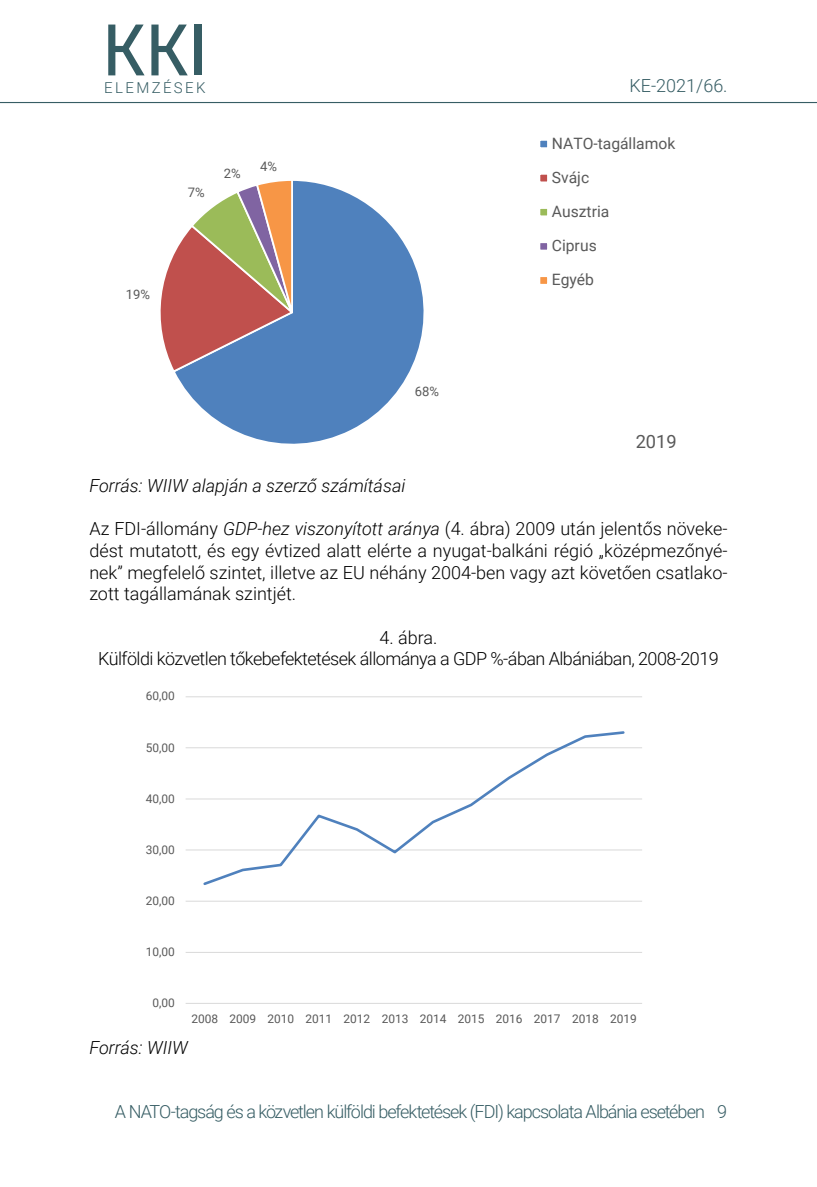
<style>
.page{position:relative;width:817px;height:1187px;background:#fff}
.page>*{position:absolute;margin:0;border:0;box-sizing:border-box;transform-origin:0 0}
.t1{font:72px "Museo Sans 500";color:#365d64}
.t2{font:18.3px "Roboto";color:#595959}
.t3{font:300 18px/21.6px "Roboto";letter-spacing:-.03em;color:#000;text-align:justify}
.t4{font:300 18px "Roboto";letter-spacing:-.06em;color:#365d64}
.t5{font:italic 300 18px "Roboto";color:#000}
.t6{font:15.6px/34px "Roboto";color:#595959}
.t7{font:300 15px "Roboto";letter-spacing:.16em;color:#365d64}
.t8{font:13.05px "Roboto";color:#595959}
.t9{font:11.85px "Roboto";color:#595959}
.s1{font-style:italic}
</style>
<div class="page">
<hr style="left:0;top:102px;width:816px;height:1px;background:#365d64">
<svg style="left:176px;top:180px;width:248px;height:264px;fill:#4f81bd"></svg>
<svg style="left:160px;top:180px;width:134px;height:194px"></svg>
<div style="left:410px;top:381px;width:32px;height:19px;background:#fff"></div>
<div style="left:184px;top:182px;width:24px;height:20px;background:#fff"></div>
<div style="left:220px;top:163px;width:24px;height:20px;background:#fff"></div>
<div style="left:539px;top:140px;width:9px;height:8px;background:#4f81bd"></div>
<div style="left:538px;top:139px;width:11px;height:10px;border:2px solid #fff"></div>
<div style="left:539px;top:174px;width:9px;height:8px;background:#c0504d"></div>
<div style="left:538px;top:173px;width:11px;height:10px;border:2px solid #fff"></div>
<div style="left:539px;top:208px;width:9px;height:8px;background:#9bbb59"></div>
<div style="left:538px;top:207px;width:11px;height:10px;border:2px solid #fff"></div>
<div style="left:539px;top:242px;width:9px;height:8px;background:#8064a2"></div>
<div style="left:538px;top:241px;width:11px;height:10px;border:2px solid #fff"></div>
<div style="left:539px;top:276px;width:9px;height:9px;background:#f79646"></div>
<div style="left:538px;top:275px;width:11px;height:11px;border:2px solid #fff"></div>
<hr style="left:185px;top:951px;width:457px;height:1px;background:#d9d9d9">
<hr style="left:185px;top:900px;width:457px;height:1px;background:#d9d9d9">
<hr style="left:185px;top:849px;width:457px;height:1px;background:#d9d9d9">
<hr style="left:185px;top:798px;width:457px;height:1px;background:#d9d9d9">
<hr style="left:185px;top:747px;width:457px;height:1px;background:#d9d9d9">
<hr style="left:185px;top:696px;width:457px;height:1px;background:#d9d9d9">
<hr style="left:185px;top:1002px;width:457px;height:1px;background:#d9d9d9">
<svg style="left:201px;top:731px;width:425px;height:154px"></svg>
<h1 class="t1" style="left:101px;top:11px;width:109px">KKI</h1>
<p class="t7" style="left:104px;top:78px;width:103px">ELEMZÉSEK</p>
<p class="t4" style="left:629px;top:73px;width:100px">KE-2021/66.</p>
<p class="t8" style="left:126px;top:285px;width:26px">19%</p>
<p class="t8" style="left:188px;top:183px;width:18px">7%</p>
<p class="t8" style="left:224px;top:164px;width:18px">2%</p>
<p class="t8" style="left:260px;top:157px;width:18px">4%</p>
<p class="t8" style="left:415px;top:382px;width:26px">68%</p>
<p class="t6" style="left:551px;top:126px;width:125px">NATO-tagállamok<br>Svájc<br>Ausztria<br>Ciprus<br>Egyéb</p>
<p class="t2" style="left:635px;top:428px;width:42px">2019</p>
<p class="t5" style="left:89px;top:473px;width:317px">Forrás: WIIW alapján a szerző számításai</p>
<p class="t3" style="left:89px;top:517px;width:639px">Az FDI-állomány <span class="s1">GDP-hez viszonyított aránya</span> (4. ábra) 2009 után jelentős növeke&shy;dést mutatott, és egy évtized alatt elérte a nyugat-balkáni régió „középmezőnyé&shy;nek” megfelelő szintet, illetve az EU néhány 2004-ben vagy azt követően csatlako&shy;zott tagállamának szintjét.</p>
<p class="t3" style="left:98px;top:625px;width:622px;text-align:center">4. ábra.<br>Külföldi közvetlen tőkebefektetések állománya a GDP %-ában Albániában, 2008-2019</p>
<p class="t9" style="left:146px;top:688px;width:31px">60,00</p>
<p class="t9" style="left:146px;top:739px;width:31px">50,00</p>
<p class="t9" style="left:146px;top:790px;width:31px">40,00</p>
<p class="t9" style="left:146px;top:841px;width:31px">30,00</p>
<p class="t9" style="left:146px;top:892px;width:31px">20,00</p>
<p class="t9" style="left:146px;top:943px;width:31px">10,00</p>
<p class="t9" style="left:152px;top:994px;width:24px">0,00</p>
<p class="t9" style="left:191px;top:1009px;width:447px">2008 2009 2010 2011 2012 2013 2014 2015 2016 2017 2018 2019</p>
<p class="t5" style="left:89px;top:1035px;width:100px">Forrás: WIIW</p>
<p class="t4" style="left:115px;top:1098px;width:613px">A NATO-tagság és a közvetlen külföldi befektetések (FDI) kapcsolata Albánia esetében 9</p>
</div>
